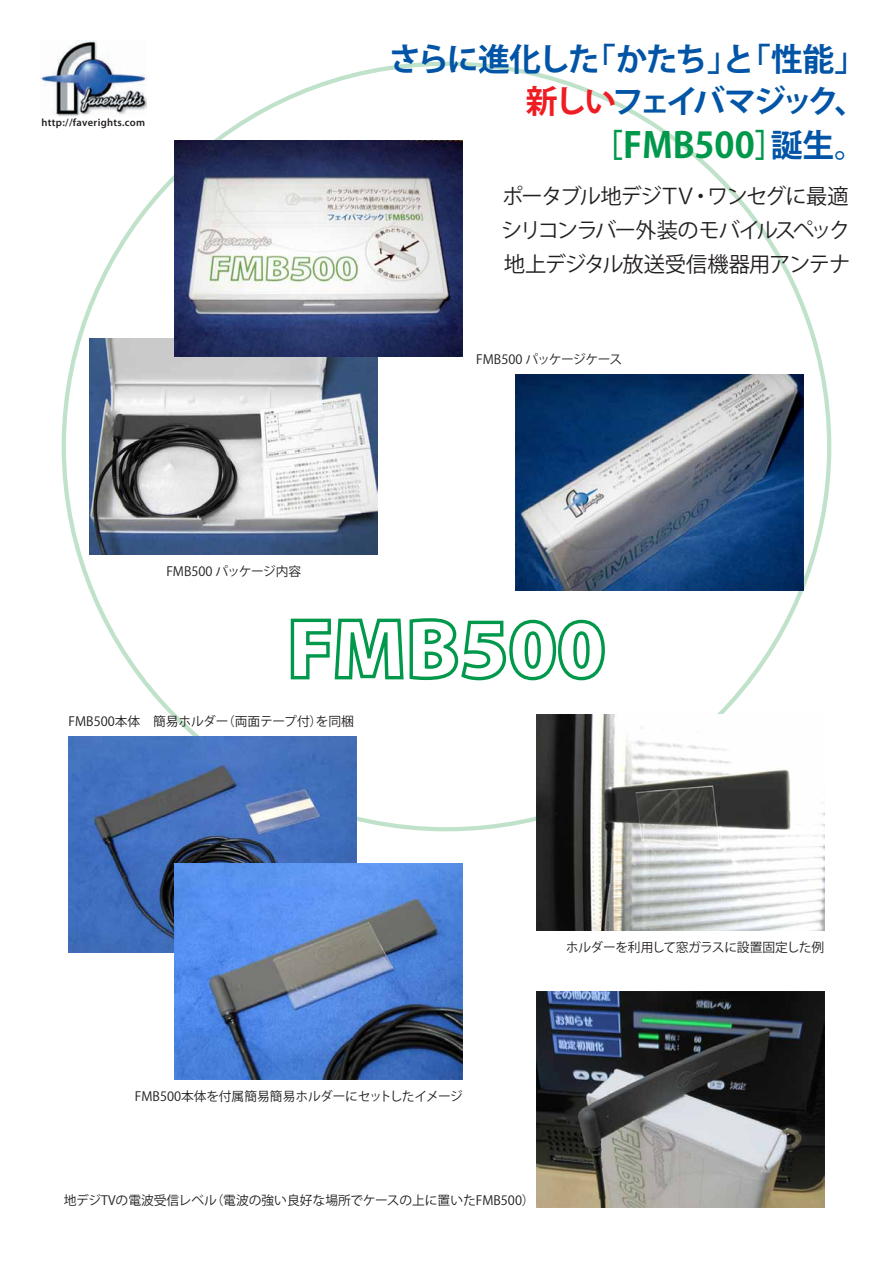
<style>
.page{position:relative;width:893px;height:1263px;background:#fff}
.page>*{position:absolute;margin:0;border:0;box-sizing:border-box;transform-origin:0 0}
.t1{font:700 35.1px "Koz Go Pro";color:#00984a}
.t2{font:700 31.95px/42.5px "Koz Go Pro";letter-spacing:-.08em;color:#0154a6;text-align:right}
.t3{font:21.3px/34px "Koz Go Pro";letter-spacing:-.065em;color:#231f1f;text-align:justify}
.t4{font:12.75px "Koz Go Pro";color:#231f20}
.t5{font:12.75px "Koz Go Pro";letter-spacing:-.025em;color:#231f20}
.t6{font:12.75px "Koz Go Pro";letter-spacing:-.035em;color:#231f20}
.t7{font:600 10.65px "Myriad Pro";letter-spacing:.025em;color:#231f1f}
.s1{color:#ee1d23}
.s2{font-size:31.95px}
.s3{font-size:31.95px;color:#0154a6}
</style>
<div class="page">
<img style="left:40px;top:40px;width:107px;height:77px">
<svg style="left:290px;top:618px;width:315px;height:63px"></svg>
<img style="left:515px;top:375px;width:288px;height:216px">
<img style="left:90px;top:338px;width:288px;height:216px">
<img style="left:69px;top:736px;width:288px;height:216px">
<img style="left:175px;top:864px;width:288px;height:216px">
<img style="left:536px;top:715px;width:288px;height:216px">
<img style="left:536px;top:991px;width:288px;height:216px">
<img style="left:175px;top:141px;width:288px;height:216px">
<p class="t7" style="left:42px;top:116px;width:105px">http://faverights.com</p>
<h2 class="t2" style="left:389px;top:40px;width:479px">さらに進化した「かたち」と「性能」<span class="s1">新しい</span>フェイバマジック、</h2>
<h1 class="t1" style="left:591px;top:123px;width:277px"><span class="s2">［</span>FMB500<span class="s2">］</span><span class="s3">誕生。</span></h1>
<h3 class="t3" style="left:501px;top:179px;width:351px">ポータブル地デジＴＶ・ワンセグに最適シリコンラバー外装のモバイルスペック地上デジタル放送受信機器用アンテナ</h3>
<p class="t6" style="left:476px;top:351px;width:147px">FMB500 パッケージケース</p>
<p class="t4" style="left:166px;top:563px;width:136px">FMB500 パッケージ内容</p>
<p class="t4" style="left:69px;top:713px;width:287px">FMB500本体　簡易ホルダー（両面テープ付）を同梱</p>
<p class="t5" style="left:566px;top:939px;width:260px">ホルダーを利用して窓ガラスに設置固定した例</p>
<p class="t4" style="left:135px;top:1088px;width:330px">FMB500本体を付属簡易簡易ホルダーにセットしたイメージ</p>
<p class="t4" style="left:64px;top:1192px;width:472px">地デジTVの電波受信レベル（電波の強い良好な場所でケースの上に置いたFMB500）</p>
</div>
